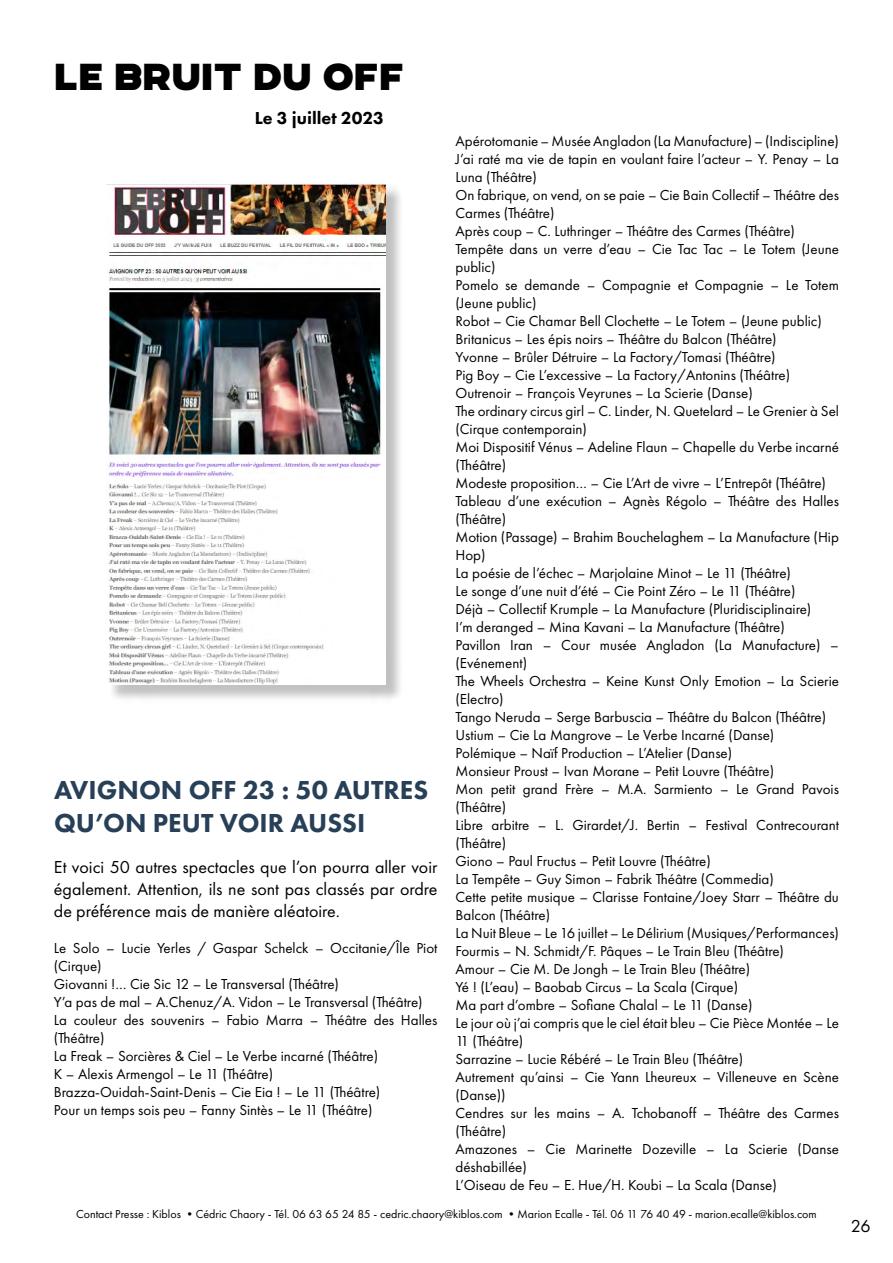
<style>
.page{position:relative;width:893px;height:1263px;background:#fff}
.page>*{position:absolute;margin:0;border:0;box-sizing:border-box;transform-origin:0 0}
.t1{font:37.5px "CHANEY";color:#000}
.t2{font:800 27px/32.4px "Futura PT";color:#273f57}
.t3{font:18px/21.6px "Futura PT";color:#000;text-align:justify}
.t4{font:800 18px "Futura PT";color:#000}
.t5{font:15px/18px "Futura PT";color:#000}
.t6{font:12px "Futura PT";color:#000}
</style>
<div class="page">
<div style="left:108px;top:184px;width:296px;height:519px;background:#000;opacity:.25"></div>
<img style="left:106px;top:183px;width:279px;height:502px">
<h1 class="t1" style="left:54px;top:53px;width:352px">LE BRUIT DU OFF</h1>
<p class="t4" style="left:255px;top:107px;width:131px">Le 3 juillet 2023</p>
<h2 class="t2" style="left:54px;top:774px;width:376px">AVIGNON OFF 23 : 50 AUTRES<br>QU’ON PEUT VOIR AUSSI</h2>
<p class="t3" style="left:54px;top:856px;width:385px">Et voici 50 autres spectacles que l’on pourra aller voir également. Attention, ils ne sont pas classés par ordre de préférence mais de manière aléatoire.</p>
<p class="t5" style="left:54px;top:939px;width:385px">Le Solo – Lucie Yerles / Gaspar Schelck – Occitanie/Île Piot (Cirque)<br>Giovanni !… Cie Sic 12 – Le Transversal (Théâtre)<br>Y’a pas de mal – A.Chenuz/A. Vidon – Le Transversal (Théâtre)<br>La couleur des souvenirs – Fabio Marra – Théâtre des Halles (Théâtre)<br>La Freak – Sorcières &amp; Ciel – Le Verbe incarné (Théâtre)<br>K – Alexis Armengol – Le 11 (Théâtre)<br>Brazza-Ouidah-Saint-Denis – Cie Eia ! – Le 11 (Théâtre)<br>Pour un temps sois peu – Fanny Sintès – Le 11 (Théâtre)</p>
<p class="t5" style="left:455px;top:132px;width:385px">Apérotomanie – Musée Angladon (La Manufacture) – (Indiscipline)<br>J’ai raté ma vie de tapin en voulant faire l’acteur – Y. Penay – La Luna (Théâtre)<br>On fabrique, on vend, on se paie – Cie Bain Collectif – Théâtre des Carmes (Théâtre)<br>Après coup – C. Luthringer – Théâtre des Carmes (Théâtre)<br>Tempête dans un verre d’eau – Cie Tac Tac – Le Totem (Jeune public)<br>Pomelo se demande – Compagnie et Compagnie – Le Totem (Jeune public)<br>Robot – Cie Chamar Bell Clochette – Le Totem – (Jeune public)<br>Britanicus – Les épis noirs – Théâtre du Balcon (Théâtre)<br>Yvonne – Brûler Détruire – La Factory/Tomasi (Théâtre)<br>Pig Boy – Cie L’excessive – La Factory/Antonins (Théâtre)<br>Outrenoir – François Veyrunes – La Scierie (Danse)<br>The ordinary circus girl – C. Linder, N. Quetelard – Le Grenier à Sel (Cirque contemporain)<br>Moi Dispositif Vénus – Adeline Flaun – Chapelle du Verbe incarné (Théâtre)<br>Modeste proposition… – Cie L’Art de vivre – L’Entrepôt (Théâtre)<br>Tableau d’une exécution – Agnès Régolo – Théâtre des Halles (Théâtre)<br>Motion (Passage) – Brahim Bouchelaghem – La Manufacture (Hip Hop)<br>La poésie de l’échec – Marjolaine Minot – Le 11 (Théâtre)<br>Le songe d’une nuit d’été – Cie Point Zéro – Le 11 (Théâtre)<br>Déjà – Collectif Krumple – La Manufacture (Pluridisciplinaire)<br>I’m deranged – Mina Kavani – La Manufacture (Théâtre)<br>Pavillon Iran – Cour musée Angladon (La Manufacture) – (Evénement)<br>The Wheels Orchestra – Keine Kunst Only Emotion – La Scierie (Electro)<br>Tango Neruda – Serge Barbuscia – Théâtre du Balcon (Théâtre)<br>Ustium – Cie La Mangrove – Le Verbe Incarné (Danse)<br>Polémique – Naïf Production – L’Atelier (Danse)<br>Monsieur Proust – Ivan Morane – Petit Louvre (Théâtre)<br>Mon petit grand Frère – M.A. Sarmiento – Le Grand Pavois (Théâtre)<br>Libre arbitre – L. Girardet/J. Bertin – Festival Contrecourant (Théâtre)<br>Giono – Paul Fructus – Petit Louvre (Théâtre)<br>La Tempête – Guy Simon – Fabrik Théâtre (Commedia)<br>Cette petite musique – Clarisse Fontaine/Joey Starr – Théâtre du Balcon (Théâtre)<br>La Nuit Bleue – Le 16 juillet – Le Délirium (Musiques/Performances)<br>Fourmis – N. Schmidt/F. Pâques – Le Train Bleu (Théâtre)<br>Amour – Cie M. De Jongh – Le Train Bleu (Théâtre)<br>Yé ! (L’eau) – Baobab Circus – La Scala (Cirque)<br>Ma part d’ombre – Sofiane Chalal – Le 11 (Danse)<br>Le jour où j’ai compris que le ciel était bleu – Cie Pièce Montée – Le 11 (Théâtre)<br>Sarrazine – Lucie Rébéré – Le Train Bleu (Théâtre)<br>Autrement qu’ainsi – Cie Yann Lheureux – Villeneuve en Scène (Danse))<br>Cendres sur les mains – A. Tchobanoff – Théâtre des Carmes (Théâtre)<br>Amazones – Cie Marinette Dozeville – La Scierie (Danse déshabillée)<br>L’Oiseau de Feu – E. Hue/H. Koubi – La Scala (Danse)</p>
<p class="t6" style="left:76px;top:1207px;width:742px">Contact Presse : Kiblos •Cédric Chaory - Tél. 06 63 65 24 85 - cedric.chaory@kiblos.com •Marion Ecalle - Tél. 06 11 76 40 49 - marion.ecalle@kiblos.com</p>
<p class="t3" style="left:851px;top:1215px;width:21px">26</p>
</div>
